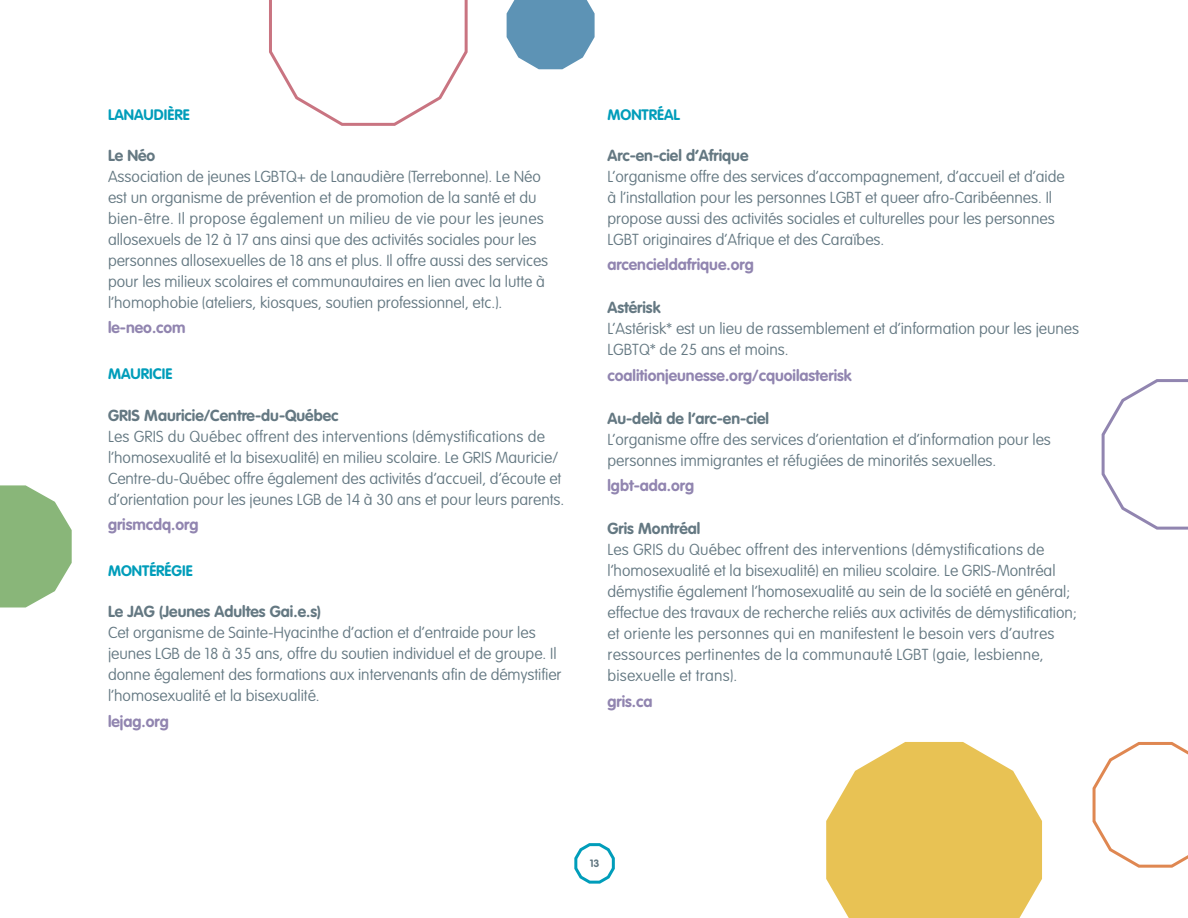
<style>
.page{position:relative;width:1188px;height:918px;background:#fff}
.page>*{position:absolute;margin:0;border:0;box-sizing:border-box;transform-origin:0 0}
.t1{font:100 15.75px/21px "VAG Rounded";color:#647882}
.t2{font:700 15.75px "VAG Rounded";color:#647882}
.t3{font:700 15.75px "VAG Rounded";color:#9185b0}
.t4{font:700 15px "VAG Rounded";color:#009dba}
.t5{font:700 10.5px "VAG Rounded";color:#647882}
</style>
<div class="page">
<svg style="left:574px;top:843px;width:41px;height:41px"></svg>
<svg style="left:1101px;top:379px;width:87px;height:151px"></svg>
<svg style="left:1092px;top:742px;width:96px;height:126px"></svg>
<svg style="left:269px;top:0;width:199px;height:126px"></svg>
<svg style="left:0;top:485px;width:72px;height:123px"></svg>
<svg style="left:507px;top:0;width:88px;height:69px;background:#73a2bf"></svg>
<svg style="left:826px;top:742px;width:216px;height:176px;background:#ebca6d"></svg>
<p class="t4" style="left:108px;top:106px;width:83px">LANAUDIÈRE</p>
<p class="t2" style="left:108px;top:146px;width:49px">Le Néo</p>
<p class="t1" style="left:108px;top:166px;width:442px">Association de jeunes LGBTQ+ de Lanaudière (Terrebonne). Le Néo est un organisme de prévention et de promotion de la santé et du bien-être. Il propose également un milieu de vie pour les jeunes allosexuels de 12 à 17 ans ainsi que des activités sociales pour les personnes allosexuelles de 18 ans et plus. Il offre aussi des services pour les milieux scolaires et communautaires en lien avec la lutte à l’homophobie (ateliers, kiosques, soutien professionnel, etc.).</p>
<p class="t3" style="left:108px;top:318px;width:79px">le-neo.com</p>
<p class="t4" style="left:108px;top:365px;width:66px">MAURICIE</p>
<p class="t2" style="left:108px;top:406px;width:232px">GRIS Mauricie/Centre-du-Québec</p>
<p class="t1" style="left:108px;top:426px;width:458px">Les GRIS du Québec offrent des interventions (démystifications de l’homosexualité et la bisexualité) en milieu scolaire. Le GRIS Mauricie/ Centre-du-Québec offre également des activités d’accueil, d’écoute et d’orientation pour les jeunes LGB de 14 à 30 ans et pour leurs parents.</p>
<p class="t3" style="left:108px;top:515px;width:92px">grismcdq.org</p>
<p class="t4" style="left:108px;top:562px;width:86px">MONTÉRÉGIE</p>
<p class="t2" style="left:108px;top:603px;width:214px">Le JAG (Jeunes Adultes Gai.e.s)</p>
<p class="t1" style="left:108px;top:622px;width:455px">Cet organisme de Sainte-Hyacinthe d’action et d’entraide pour les jeunes LGB de 18 à 35 ans, offre du soutien individuel et de groupe. Il donne également des formations aux intervenants afin de démystifier l’homosexualité et la bisexualité.</p>
<p class="t3" style="left:108px;top:712px;width:62px">lejag.org</p>
<p class="t4" style="left:608px;top:106px;width:74px">MONTRÉAL</p>
<p class="t2" style="left:608px;top:146px;width:143px">Arc-en-ciel d’Afrique</p>
<p class="t1" style="left:608px;top:166px;width:459px">L’organisme offre des services d’accompagnement, d’accueil et d’aide à l’installation pour les personnes LGBT et queer afro-Caribéennes. Il propose aussi des activités sociales et culturelles pour les personnes LGBT originaires d’Afrique et des Caraïbes.</p>
<p class="t3" style="left:608px;top:255px;width:148px">arcencieldafrique.org</p>
<p class="t2" style="left:608px;top:299px;width:55px">Astérisk</p>
<p class="t1" style="left:608px;top:318px;width:473px">L’Astérisk* est un lieu de rassemblement et d’information pour les jeunes<br>LGBTQ* de 25 ans et moins.</p>
<p class="t3" style="left:608px;top:366px;width:246px">coalitionjeunesse.org/cquoilasterisk</p>
<p class="t2" style="left:608px;top:409px;width:163px">Au-delà de l’arc-en-ciel</p>
<p class="t1" style="left:608px;top:429px;width:445px">L’organisme offre des services d’orientation et d’information pour les personnes immigrantes et réfugiées de minorités sexuelles.</p>
<p class="t3" style="left:608px;top:476px;width:88px">lgbt-ada.org</p>
<p class="t2" style="left:608px;top:520px;width:94px">Gris Montréal</p>
<p class="t1" style="left:608px;top:539px;width:471px">Les GRIS du Québec offrent des interventions (démystifications de l’homosexualité et la bisexualité) en milieu scolaire. Le GRIS-Montréal démystifie également l’homosexualité au sein de la société en général; effectue des travaux de recherche reliés aux activités de démystification; et oriente les personnes qui en manifestent le besoin vers d’autres ressources pertinentes de la communauté LGBT (gaie, lesbienne, bisexuelle et trans).</p>
<p class="t3" style="left:608px;top:692px;width:47px">gris.ca</p>
<p class="t5" style="left:590px;top:857px;width:11px">13</p>
</div>
